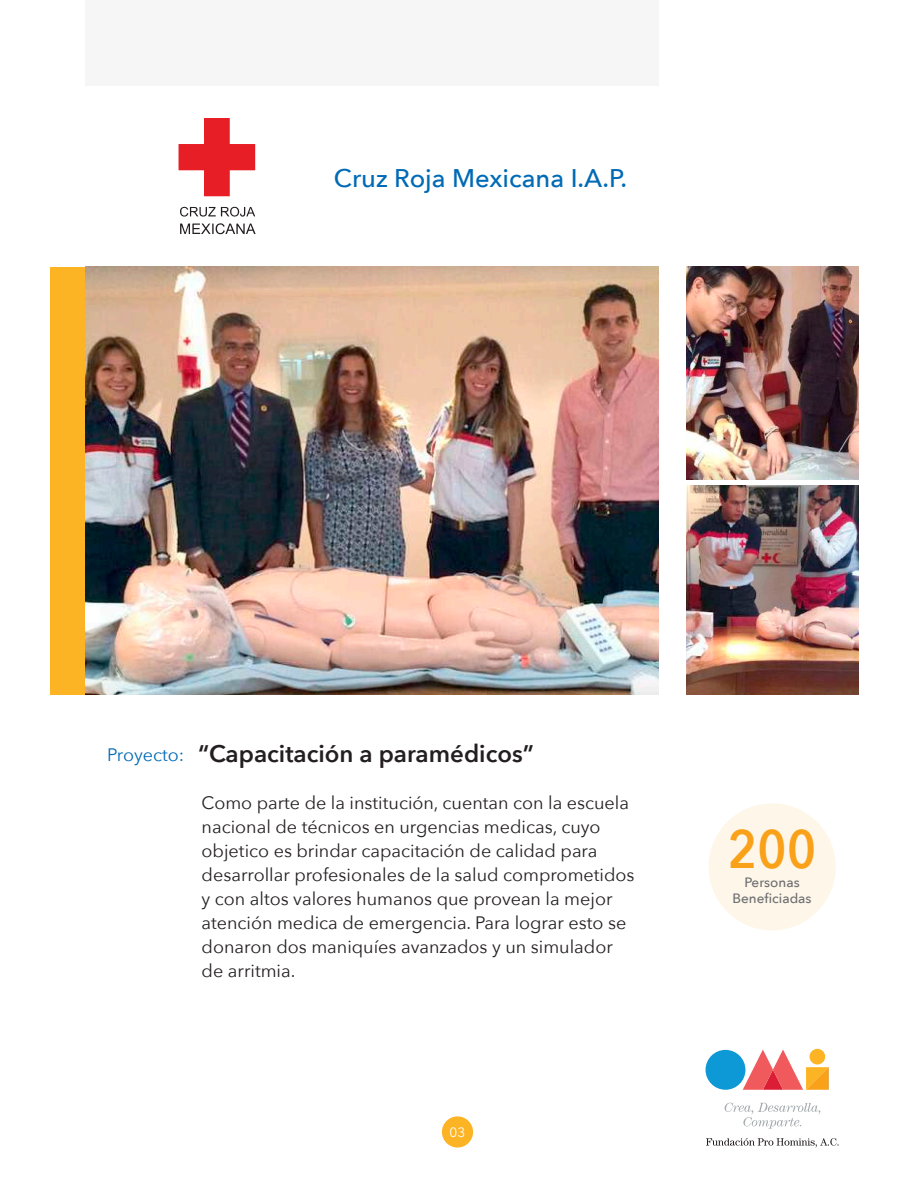
<style>
.page{position:relative;width:915px;height:1191px;background:#fff}
.page>*{position:absolute;margin:0;border:0;box-sizing:border-box;transform-origin:0 0}
.t1{font:600 54px "Avenir Next";color:#f9a119;scale:.9 1}
.t2{font:500 25.5px "Avenir Next";color:#006ab5}
.t3{font:600 24px "Avenir Next";color:#231f20}
.t4{font:18px/24px "Avenir Next";color:#231f20}
.t5{font:18px "Avenir Next";color:#006ab5}
.t6{font:500 13.5px/16.2px "Avenir Next";color:#6d6d71;text-align:center}
.t7{font:13.5px "Avenir Next";color:#fff}
</style>
<div class="page">
<svg style="left:724px;top:1102px;width:96px;height:26px"></svg>
<svg style="left:706px;top:1138px;width:132px;height:9px"></svg>
<svg style="left:742px;top:1049px;width:86px;height:40px"></svg>
<div style="left:705px;top:1049px;width:40px;height:40px;background:#0c99d6;border-radius:50%"></div>
<div style="left:442px;top:1116px;width:31px;height:31px;background:#fcb424;border-radius:50%"></div>
<div style="left:50px;top:267px;width:38px;height:427px;background:#fcb424"></div>
<div style="left:85px;top:0;width:573px;height:85px;background:#f6f6f6"></div>
<img style="left:85px;top:267px;width:573px;height:427px">
<img style="left:686px;top:267px;width:171px;height:213px">
<img style="left:686px;top:485px;width:171px;height:209px">
<svg style="left:178px;top:118px;width:77px;height:78px"></svg>
<svg style="left:180px;top:207px;width:75px;height:10px"></svg>
<svg style="left:180px;top:223px;width:75px;height:12px"></svg>
<div style="left:708px;top:803px;width:127px;height:127px;background:#fef7e9;border-radius:50%"></div>
<h2 class="t2" style="left:334px;top:156px;width:294px">Cruz Roja Mexicana I.A.P.</h2>
<p class="t5" style="left:107px;top:739px;width:78px">Proyecto:</p>
<h3 class="t3" style="left:198px;top:732px;width:337px">“Capacitación a paramédicos”</h3>
<p class="t4" style="left:201px;top:790px;width:434px">Como parte de la institución, cuentan con la escuela nacional de técnicos en urgencias medicas, cuyo objetico es brindar capacitación de calidad para desarrollar profesionales de la salud comprometidos y con altos valores humanos que provean la mejor atención medica de emergencia. Para lograr esto se donaron dos maniquíes avanzados y un simulador de arritmia.</p>
<p class="t7" style="left:449px;top:1120px;width:17px">03</p>
<h1 class="t1" style="left:727px;top:802px;width:100px">200</h1>
<p class="t6" style="left:732px;top:873px;width:81px">Personas<br>Beneficiadas</p>
</div>
